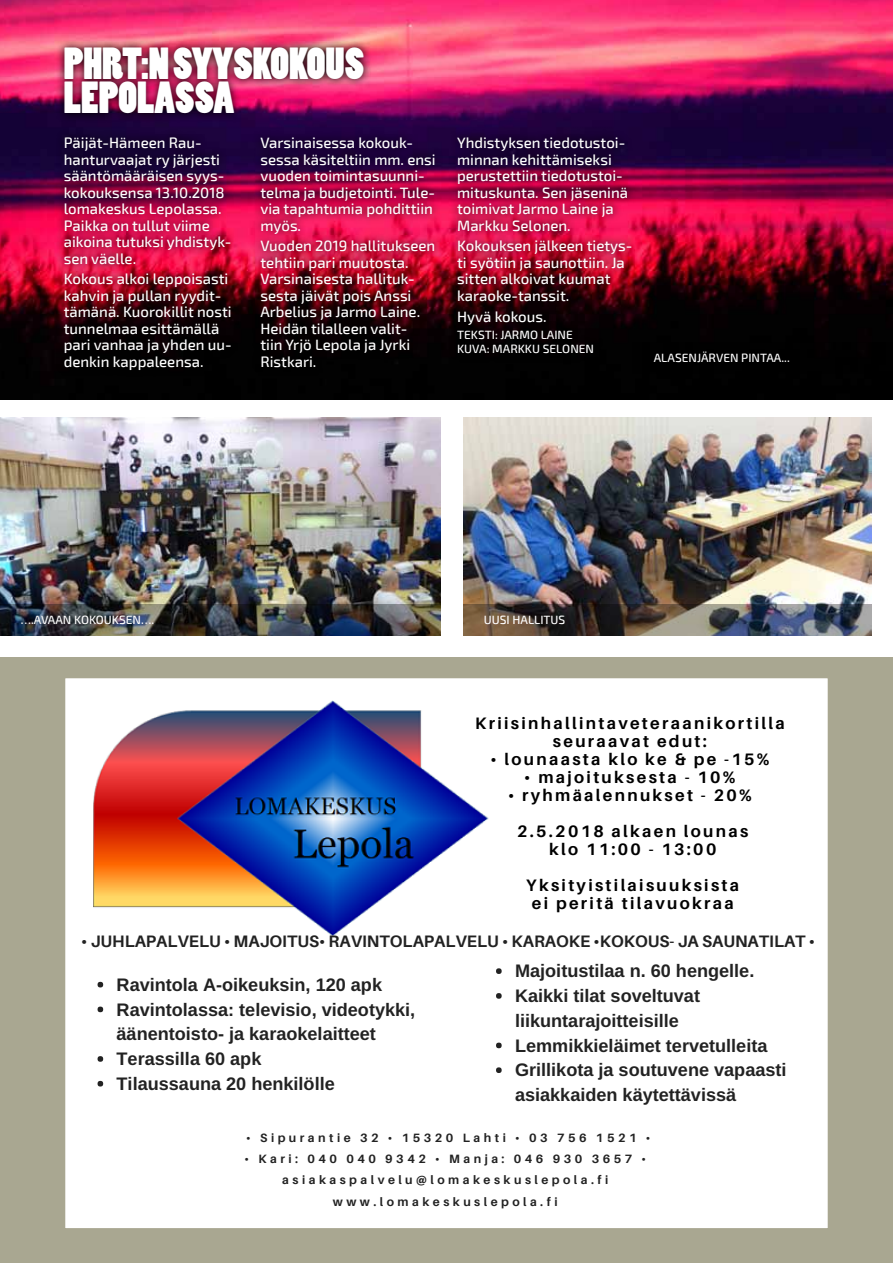
<style>
.page{position:relative;width:893px;height:1263px;background:#fff}
.page>*{position:absolute;margin:0;border:0;box-sizing:border-box;transform-origin:0 0}
.t1{font:42px/34.5px "Poplar Std";color:#fff}
.t2{font:700 18.15px/24.8px "Arimo";color:#222}
.t3{font:700 16.65px/36px "Aileron";letter-spacing:.14em;color:#000;text-align:center}
.t4{font:700 16.65px "Aileron";color:#222}
.t5{font:500 15px/16.5px "Exo 2";color:#fff}
.t6{font:700 12.15px/21.5px "Aileron";letter-spacing:.29em;color:#222;text-align:center}
.t7{font:500 12px "Exo 2";color:#fff}
</style>
<div class="page">
<div style="left:0;top:657px;width:893px;height:606px;background:#a9a791"></div>
<img style="left:0;top:0;width:893px;height:400px">
<svg style="left:56px;top:129px;width:184px;height:249px;background:#5b0526"></svg>
<img style="left:56px;top:38px;width:316px;height:85px">
<img style="left:0;top:418px;width:440px;height:186px">
<img style="left:463px;top:418px;width:409px;height:186px">
<svg style="left:252px;top:129px;width:192px;height:247px;background:#640628"></svg>
<svg style="left:449px;top:129px;width:190px;height:233px;background:#620526"></svg>
<img style="left:463px;top:604px;width:409px;height:32px">
<div style="left:632px;top:342px;width:261px;height:32px;background:#000"></div>
<img style="left:0;top:604px;width:440px;height:32px">
<div style="left:64px;top:677px;width:765px;height:552px;background:#fff"></div>
<img style="left:93px;top:700px;width:396px;height:237px">
<svg style="left:98px;top:982px;width:5px;height:5px"></svg>
<svg style="left:98px;top:1006px;width:5px;height:6px"></svg>
<svg style="left:98px;top:1056px;width:5px;height:6px"></svg>
<svg style="left:98px;top:1081px;width:5px;height:5px"></svg>
<svg style="left:496px;top:968px;width:6px;height:6px"></svg>
<svg style="left:496px;top:993px;width:6px;height:6px"></svg>
<svg style="left:496px;top:1042px;width:6px;height:6px"></svg>
<svg style="left:496px;top:1067px;width:6px;height:6px"></svg>
<div style="left:62px;top:675px;width:769px;height:556px;border:3px solid #a9a791"></div>
<h1 class="t1" style="left:64px;top:48px;width:302px">PHRT:N SYYSKOKOUS<br>LEPOLA</h1>
<h1 class="t1" style="left:175px;top:83px;width:61px">SSA</h1>
<p class="t5" style="left:64px;top:135px;width:169px">Päijät-Hämeen Rau&shy;hanturvaajat ry järjesti sääntömääräisen syys&shy;kokouksensa 13.10.2018 lomakeskus Lepolassa.<br>Paikka on tullut viime aikoina tutuksi yhdistyk&shy;sen väelle.</p>
<p class="t5" style="left:64px;top:271px;width:169px">Kokous alkoi leppoisasti kahvin ja pullan ryydit&shy;tämänä. Kuorokillit nosti tunnelmaa esittämällä pari vanhaa ja yhden uu&shy;denkin kappaleensa.</p>
<p class="t5" style="left:260px;top:135px;width:177px">Varsinaisessa kokouk&shy;sessa käsiteltiin mm. ensi vuoden toimintasuunni&shy;telma ja budjetointi. Tule&shy;via tapahtumia pohdittiin myös.</p>
<p class="t5" style="left:260px;top:238px;width:176px">Vuoden 2019 hallitukseen tehtiin pari muutosta.<br>Varsinaisesta hallituk&shy;sesta jäivät pois Anssi<br>Arbelius ja Jarmo Laine.<br>Heidän tilalleen valit-<br>tiin Yrjö Lepola ja Jyrki<br>Ristkari.</p>
<p class="t5" style="left:457px;top:135px;width:172px">Yhdistyksen tiedotustoi&shy;minnan kehittämiseksi perustettiin tiedotustoi&shy;mituskunta. Sen jäseninä toimivat Jarmo Laine ja<br>Markku Selonen.</p>
<p class="t5" style="left:457px;top:238px;width:177px">Kokouksen jälkeen tietys&shy;ti syötiin ja saunottiin. Ja sitten alkoivat kuumat karaoke-tanssit.</p>
<p class="t5" style="left:457px;top:308px;width:91px">Hyvä kokous.</p>
<p class="t7" style="left:457px;top:328px;width:14px">Teksti</p>
<p class="t7" style="left:495px;top:328px;width:19px">: Jarmo</p>
<p class="t7" style="left:541px;top:328px;width:14px">Laine</p>
<p class="t7" style="left:457px;top:342px;width:16px">Kuva</p>
<p class="t7" style="left:487px;top:342px;width:25px">: Markku</p>
<p class="t7" style="left:543px;top:342px;width:15px">Selonen</p>
<p class="t7" style="left:654px;top:351px;width:16px">Alasenjärven</p>
<p class="t7" style="left:741px;top:351px;width:8px">pintaa</p>
<p class="t7" style="left:781px;top:351px;width:10px">...</p>
<p class="t7" style="left:21px;top:613px;width:22px">….avaan</p>
<p class="t7" style="left:74px;top:613px;width:9px">kokouksen</p>
<p class="t7" style="left:141px;top:613px;width:15px">….</p>
<p class="t7" style="left:484px;top:613px;width:15px">Uusi</p>
<p class="t7" style="left:512px;top:613px;width:8px">hallitus</p>
<p class="t3" style="left:475px;top:714px;width:311px;line-height:18px">Kriisinhallintaveteraanikortilla seuraavat edut:</p>
<p class="t3" style="left:490px;top:741px;width:281px">• lounaasta klo ke &amp; pe -15%</p>
<p class="t3" style="left:524px;top:759px;width:213px">• majoituksesta - 10%</p>
<p class="t3" style="left:508px;top:777px;width:245px">• ryhmäalennukset - 20%<br>2.5.2018 alkaen lounas</p>
<p class="t3" style="left:526px;top:831px;width:214px">klo 11:00 - 13:00<br>Yksityistilaisuuksista</p>
<p class="t3" style="left:532px;top:885px;width:203px">ei peritä tilavuokraa</p>
<p class="t4" style="left:81px;top:932px;width:735px">• JUHLAPALVELU • MAJOITUS• RAVINTOLAPALVELU • KARAOKE •KOKOUS- JA SAUNATILAT •</p>
<p class="t2" style="left:117px;top:972px;width:300px">Ravintola A-oikeuksin, 120 apk<br>Ravintolassa: televisio, videotykki, äänentoisto- ja karaokelaitteet<br>Terassilla 60 apk<br>Tilaussauna 20 henkilölle</p>
<p class="t2" style="left:515px;top:959px;width:273px">Majoitustilaa n. 60 hengelle.<br>Kaikki tilat soveltuvat liikuntarajoitteisille<br>Lemmikkieläimet tervetulleita<br>Grillikota ja soutuvene vapaasti asiakkaiden käytettävissä</p>
<p class="t6" style="left:246px;top:1127px;width:406px">• Sipurantie 32 • 15320 Lahti • 03 756 1521 •</p>
<p class="t6" style="left:244px;top:1148px;width:403px">• Kari: 040 040 9342 • Manja: 046 930 3657 • asiakaspalvelu@lomakeskuslepola.fi www.lomakeskuslepola.fi</p>
</div>
